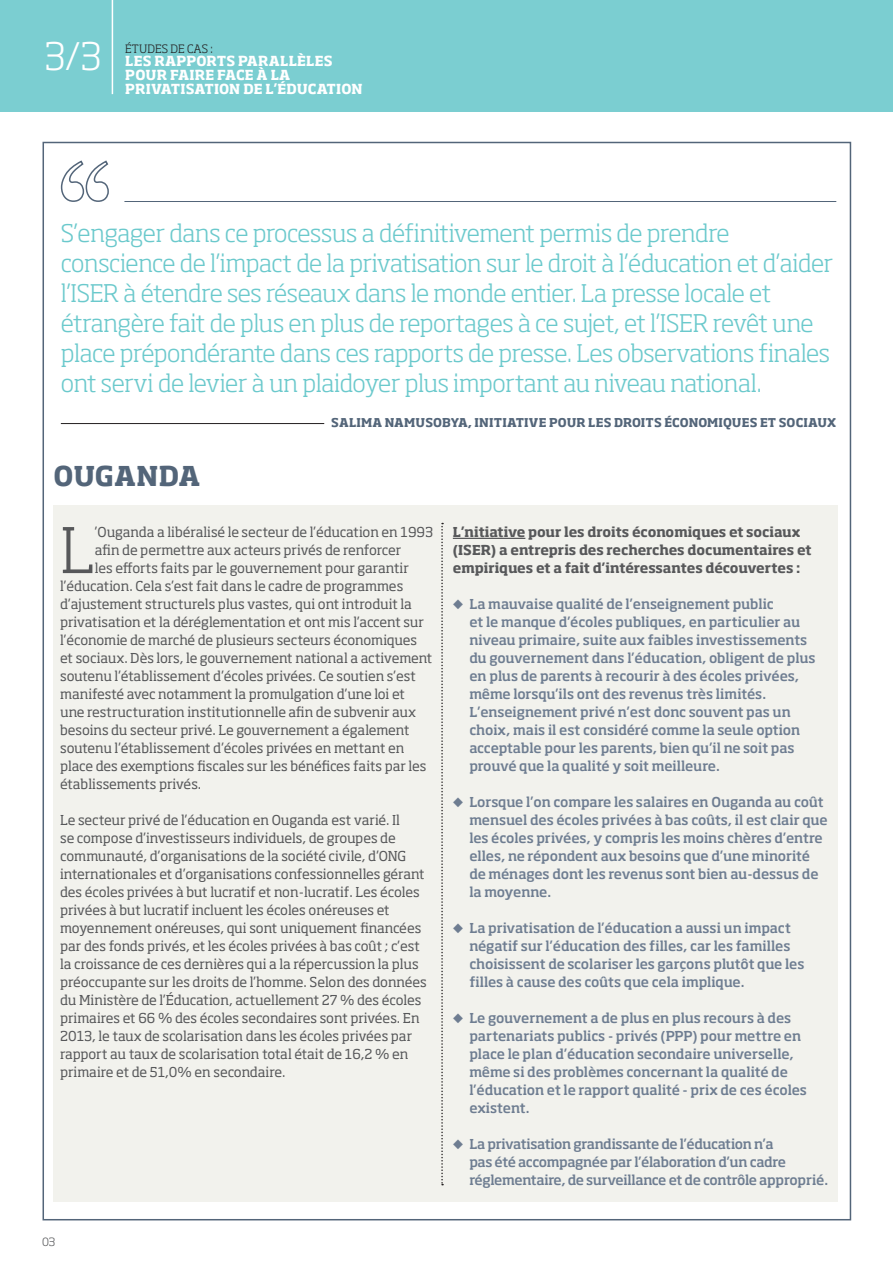
<style>
.page{position:relative;width:893px;height:1263px;background:#fff}
.page>*{position:absolute;margin:0;border:0;box-sizing:border-box;transform-origin:0 0}
.t1{font:300 61.95px "Soho Std";color:#57585a}
.t2{font:300 37.5px "Soho Std";color:#fff}
.t3{font:700 27px "Soho Std";letter-spacing:.005em;color:#536579}
.t4{font:300 24px/30px "Soho Std";letter-spacing:-.015em;color:#6bc9cc}
.t5{font:700 13.65px/13.6px "Soho Std";letter-spacing:.015em;color:#fff}
.t6{font:13.5px/18px "Soho Std";letter-spacing:-.01em;color:#57585a}
.t7{font:500 13.5px/18px "Soho Std";letter-spacing:-.01em;color:#6e7d91}
.t8{font:700 13.5px/18px "Soho Std";letter-spacing:-.005em;color:#57585a}
.t9{font:700 12px "Soho Std";letter-spacing:.015em;color:#536579}
.t10{font:300 11.4px "Soho Std";letter-spacing:.015em;color:#231f20}
.t11{font:300 11.25px "Soho Std";color:#57585a}
</style>
<div class="page">
<div style="left:0;top:0;width:893px;height:111px;background:#7bced1"></div>
<div style="left:53px;top:505px;width:785px;height:697px;background:#f2f2ed"></div>
<hr style="left:453px;top:538px;width:72px;height:1px;background:#57585a">
<svg style="left:441px;top:523px;width:2px;height:662px"></svg>
<hr style="left:124px;top:201px;width:712px;height:1px;background:#536579">
<svg style="left:60px;top:160px;width:49px;height:42px"></svg>
<hr style="left:61px;top:423px;width:263px;height:1px;background:#231f20">
<hr style="left:112px;top:0;width:1px;height:94px;background:#fff">
<p class="t2" style="left:44px;top:33px;width:59px">3/3</p>
<p class="t10" style="left:125px;top:41px;width:89px">ÉTUDES DE CAS :</p>
<p class="t5" style="left:125px;top:54px;width:239px">LES RAPPORTS PARALLÈLES<br>POUR FAIRE FACE À LA<br>PRIVATISATION DE L’ÉDUCATION</p>
<p class="t4" style="left:61px;top:218px;width:774px">S’engager dans ce processus a définitivement permis de prendre conscience de l’impact de la privatisation sur le droit à l’éducation et d’aider l’ISER à étendre ses réseaux dans le monde entier. La presse locale et étrangère fait de plus en plus de reportages à ce sujet, et l’ISER revêt une place prépondérante dans ces rapports de presse. Les observations finales ont servi de levier à un plaidoyer plus important au niveau national.</p>
<p class="t9" style="left:331px;top:415px;width:506px">SALIMA NAMUSOBYA, INITIATIVE POUR LES DROITS ÉCONOMIQUES ET SOCIAUX</p>
<p class="t3" style="left:53px;top:458px;width:149px">OUGANDA</p>
<p class="t1" style="left:60px;top:511px;width:36px">L</p>
<p class="t6" style="left:95px;top:523px;width:340px">’Ouganda a libéralisé le secteur de l’éducation en 1993</p>
<p class="t6" style="left:95px;top:541px;width:308px">afin de permettre aux acteurs privés de renforcer</p>
<p class="t6" style="left:95px;top:559px;width:315px">les efforts faits par le gouvernement pour garantir</p>
<p class="t6" style="left:60px;top:577px;width:345px">l’éducation. Cela s’est fait dans le cadre de programmes</p>
<p class="t6" style="left:60px;top:595px;width:353px">d’ajustement structurels plus vastes, qui ont introduit la</p>
<p class="t6" style="left:60px;top:613px;width:365px">privatisation et la déréglementation et ont mis l’accent sur</p>
<p class="t6" style="left:60px;top:631px;width:358px">l’économie de marché de plusieurs secteurs économiques</p>
<p class="t6" style="left:60px;top:649px;width:374px">et sociaux. Dès lors, le gouvernement national a activement</p>
<p class="t6" style="left:60px;top:667px;width:357px">soutenu l’établissement d’écoles privées. Ce soutien s’est</p>
<p class="t6" style="left:60px;top:685px;width:346px">manifesté avec notamment la promulgation d’une loi et</p>
<p class="t6" style="left:60px;top:703px;width:358px">une restructuration institutionnelle afin de subvenir aux</p>
<p class="t6" style="left:60px;top:721px;width:351px">besoins du secteur privé. Le gouvernement a également</p>
<p class="t6" style="left:60px;top:739px;width:346px">soutenu l’établissement d’écoles privées en mettant en</p>
<p class="t6" style="left:60px;top:757px;width:368px">place des exemptions fiscales sur les bénéfices faits par les</p>
<p class="t6" style="left:60px;top:775px;width:143px">établissements privés.</p>
<p class="t6" style="left:60px;top:811px;width:368px">Le secteur privé de l’éducation en Ouganda est varié. Il<br>se compose d’investisseurs individuels, de groupes de communauté, d’organisations de la société civile, d’ONG internationales et d’organisations confessionnelles gérant des écoles privées à but lucratif et non-lucratif. Les écoles privées à but lucratif incluent les écoles onéreuses et moyennement onéreuses, qui sont uniquement financées par des fonds privés, et les écoles privées à bas coût ; c’est la croissance de ces dernières qui a la répercussion la plus préoccupante sur les droits de l’homme. Selon des données du Ministère de l’Éducation, actuellement 27 % des écoles primaires et 66 % des écoles secondaires sont privées. En 2013, le taux de scolarisation dans les écoles privées par rapport au taux de scolarisation total était de 16,2 % en primaire et de 51,0% en secondaire.</p>
<p class="t11" style="left:42px;top:1235px;width:15px">03</p>
<p class="t8" style="left:453px;top:523px;width:360px">L’nitiative pour les droits économiques et sociaux (ISER) a entrepris des recherches documentaires et empiriques et a fait d’intéressantes découvertes :</p>
<p class="t7" style="left:469px;top:595px;width:348px;text-indent:-16px">◆ La mauvaise qualité de l’enseignement public<br>et le manque d’écoles publiques, en particulier au niveau primaire, suite aux faibles investissements du gouvernement dans l’éducation, obligent de plus en plus de parents à recourir à des écoles privées, même lorsqu’ils ont des revenus très limités.<br>L’enseignement privé n’est donc souvent pas un choix, mais il est considéré comme la seule option acceptable pour les parents, bien qu’il ne soit pas prouvé que la qualité y soit meilleure.</p>
<p class="t7" style="left:469px;top:793px;width:360px;text-indent:-16px">◆ Lorsque l’on compare les salaires en Ouganda au coût mensuel des écoles privées à bas coûts, il est clair que les écoles privées, y compris les moins chères d’entre elles, ne répondent aux besoins que d’une minorité de ménages dont les revenus sont bien au-dessus de la moyenne.</p>
<p class="t7" style="left:469px;top:919px;width:337px;text-indent:-16px">◆ La privatisation de l’éducation a aussi un impact négatif sur l’éducation des filles, car les familles choisissent de scolariser les garçons plutôt que les filles à cause des coûts que cela implique.</p>
<p class="t7" style="left:469px;top:1009px;width:339px;text-indent:-16px">◆ Le gouvernement a de plus en plus recours à des partenariats publics - privés (PPP) pour mettre en place le plan d’éducation secondaire universelle, même si des problèmes concernant la qualité de l’éducation et le rapport qualité - prix de ces écoles existent.</p>
<p class="t7" style="left:469px;top:1135px;width:360px;text-indent:-16px">◆ La privatisation grandissante de l’éducation n’a<br>pas été accompagnée par l’élaboration d’un cadre réglementaire, de surveillance et de contrôle approprié.</p>
</div>
